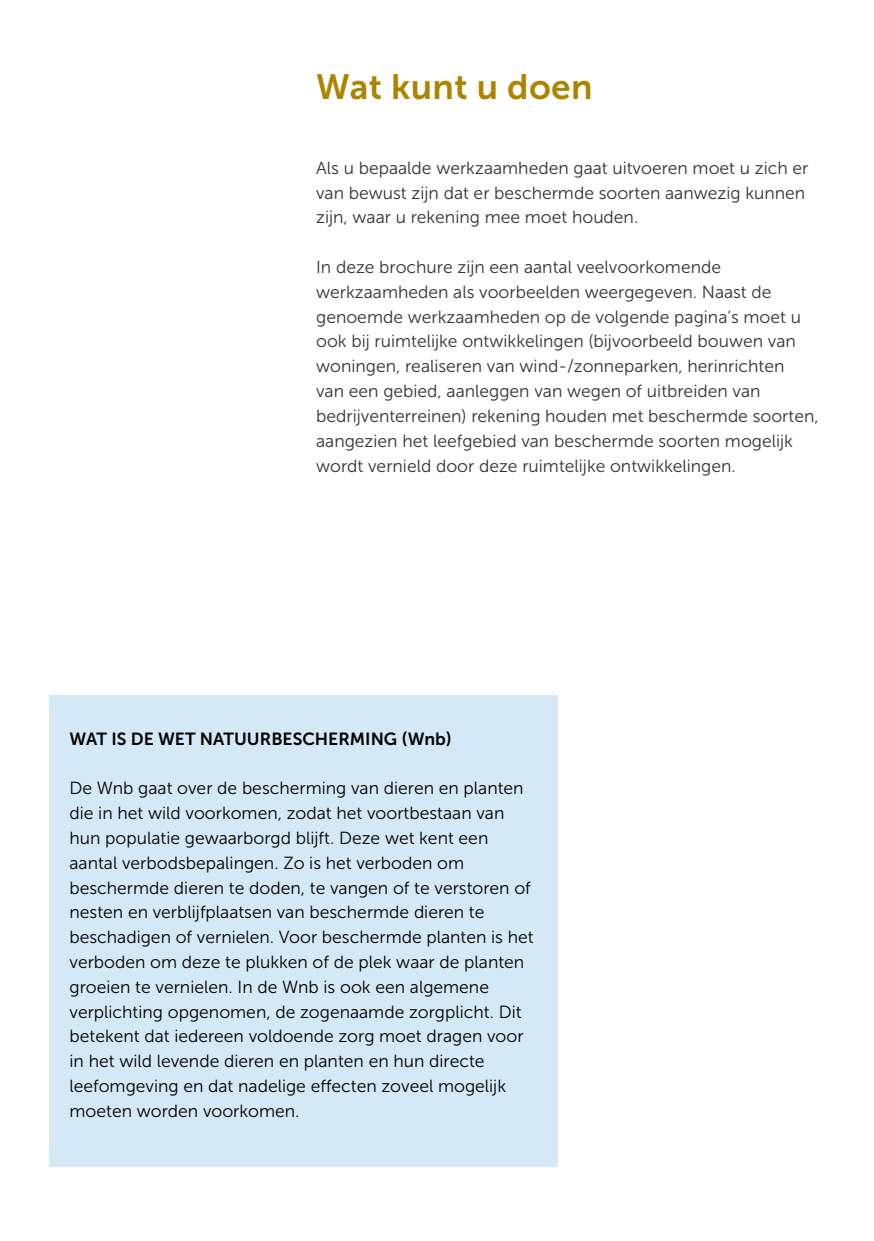
<style>
.page{position:relative;width:874px;height:1241px;background:#fff}
.page>*{position:absolute;margin:0;border:0;box-sizing:border-box;transform-origin:0 0}
.t1{font:35px "Museo Sans 700";letter-spacing:.01em;color:#ac8400}
.body{font:17.5px/24.8px "Museo Sans 300";color:#000}
.body-2{font:17.5px/24.8px "Museo Sans 300";color:#333}
.t2{font:17.5px "Museo Sans 700";color:#000}
</style>
<div class="page">
<div style="left:50px;top:694px;width:507px;height:472px;background:#d5e8f5"></div>
<p class="t1" style="left:316px;top:68px;width:278px">Wat kunt u doen</p>
<p class="body-2" style="left:316px;top:155px;width:493px">Als u bepaalde werkzaamheden gaat uitvoeren moet u zich er van bewust zijn dat er beschermde soorten aanwezig kunnen zijn, waar u rekening mee moet houden.</p>
<p class="body-2" style="left:316px;top:255px;width:504px">In deze brochure zijn een aantal veelvoorkomende werkzaamheden als voorbeelden weergegeven. Naast de genoemde werkzaamheden op de volgende pagina’s moet u ook bij ruimtelijke ontwikkelingen (bijvoorbeeld bouwen van woningen, realiseren van wind-/zonneparken, herinrichten<br>van een gebied, aanleggen van wegen of uitbreiden van bedrijventerreinen) rekening houden met beschermde soorten, aangezien het leefgebied van beschermde soorten mogelijk wordt vernield door deze ruimtelijke ontwikkelingen.</p>
<p class="t2" style="left:69px;top:728px;width:384px">WAT IS DE WET NATUURBESCHERMING (Wnb)</p>
<p class="body" style="left:69px;top:775px;width:465px">De Wnb gaat over de bescherming van dieren en planten die in het wild voorkomen, zodat het voortbestaan van hun populatie gewaarborgd blijft. Deze wet kent een aantal verbodsbepalingen. Zo is het verboden om beschermde dieren te doden, te vangen of te verstoren of nesten en verblijfplaatsen van beschermde dieren te beschadigen of vernielen. Voor beschermde planten is het verboden om deze te plukken of de plek waar de planten groeien te vernielen. In de Wnb is ook een algemene verplichting opgenomen, de zogenaamde zorgplicht. Dit betekent dat iedereen voldoende zorg moet dragen voor in het wild levende dieren en planten en hun directe leefomgeving en dat nadelige effecten zoveel mogelijk moeten worden voorkomen.</p>
</div>
